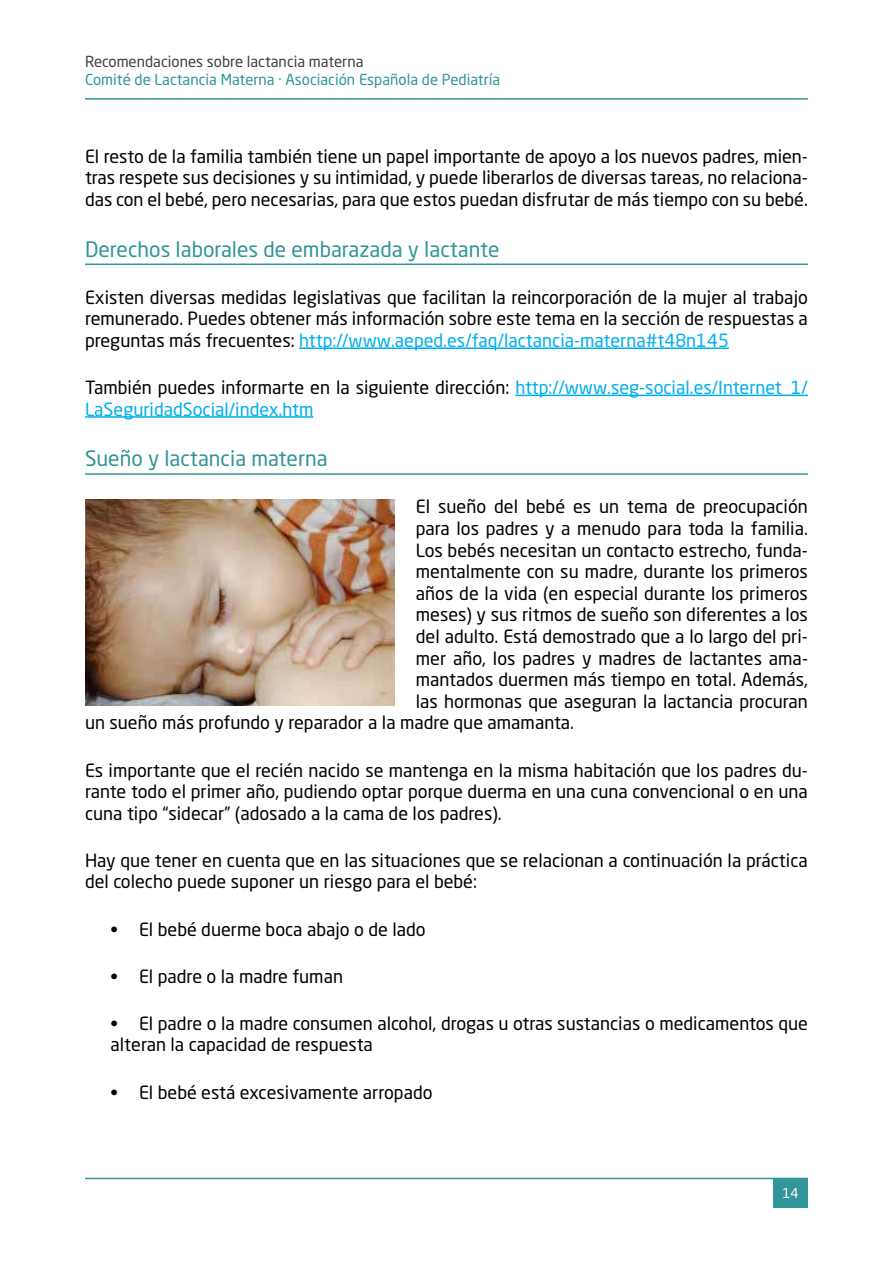
<style>
.page{position:relative;width:893px;height:1263px;background:#fff}
.page>*{position:absolute;margin:0;border:0;box-sizing:border-box;transform-origin:0 0}
.t1{font:21px "Neo Sans Std";color:#32959a}
.t2{font:18px/21.6px "Neo Sans Std";color:#000;text-align:justify}
.t3{font:18px/21.6px "Neo Sans Std";color:#00aeef}
.t4{font:15px "Neo Sans Std";color:#32959a}
.t5{font:15px "Neo Sans Std";color:#414042}
.t6{font:13.5px "Neo Sans Std";color:#fff}
.s1{color:#00aeef}
.s2{color:#000}
</style>
<div class="page">
<hr style="left:85px;top:1178px;width:723px;height:1px;background:#32959a">
<div style="left:773px;top:1178px;width:35px;height:30px;background:#32959a"></div>
<hr style="left:85px;top:98px;width:723px;height:2px;background:#32959a">
<hr style="left:85px;top:264px;width:723px;height:1px;background:#32959a">
<hr style="left:299px;top:347px;width:430px;height:2px;background:#00aeef">
<hr style="left:515px;top:395px;width:293px;height:1px;background:#00aeef">
<hr style="left:85px;top:416px;width:228px;height:2px;background:#00aeef">
<hr style="left:85px;top:473px;width:723px;height:2px;background:#32959a">
<img style="left:85px;top:500px;width:310px;height:206px">
<p class="t5" style="left:85px;top:52px;width:280px">Recomendaciones sobre lactancia materna</p>
<p class="t4" style="left:85px;top:70px;width:417px">Comité de Lactancia Materna · Asociación Española de Pediatría</p>
<p class="t2" style="left:85px;top:145px;width:724px">El resto de la familia también tiene un papel importante de apoyo a los nuevos padres, mien&shy;tras respete sus decisiones y su intimidad, y puede liberarlos de diversas tareas, no relaciona&shy;das con el bebé, pero necesarias, para que estos puedan disfrutar de más tiempo con su bebé.</p>
<p class="t1" style="left:85px;top:236px;width:416px">Derechos laborales de embarazada y lactante</p>
<p class="t2" style="left:85px;top:286px;width:724px">Existen diversas medidas legislativas que facilitan la reincorporación de la mujer al trabajo remunerado. Puedes obtener más información sobre este tema en la sección de respuestas a preguntas más frecuentes: <span class="s1">http://www.aeped.es/faq/lactancia-materna#t48n145</span></p>
<p class="t3" style="left:85px;top:376px;width:724px"><span class="s2">También puedes informarte en la siguiente dirección:</span> http://www.seg-social.es/Internet_1/<br>LaSeguridadSocial/index.htm</p>
<p class="t1" style="left:85px;top:446px;width:244px">Sueño y lactancia materna</p>
<p class="t2" style="left:416px;top:496px;width:394px">El sueño del bebé es un tema de preocupación</p>
<p class="t2" style="left:416px;top:517px;width:393px">para los padres y a menudo para toda la familia.</p>
<p class="t2" style="left:416px;top:539px;width:394px">Los bebés necesitan un contacto estrecho, funda-</p>
<p class="t2" style="left:416px;top:560px;width:394px">mentalmente con su madre, durante los primeros</p>
<p class="t2" style="left:416px;top:582px;width:394px">años de la vida (en especial durante los primeros</p>
<p class="t2" style="left:416px;top:604px;width:394px">meses) y sus ritmos de sueño son diferentes a los</p>
<p class="t2" style="left:416px;top:625px;width:394px">del adulto. Está demostrado que a lo largo del pri-</p>
<p class="t2" style="left:416px;top:647px;width:394px">mer año, los padres y madres de lactantes ama-</p>
<p class="t2" style="left:416px;top:668px;width:394px">mantados duermen más tiempo en total. Además,</p>
<p class="t2" style="left:416px;top:690px;width:394px">las hormonas que aseguran la lactancia procuran</p>
<p class="t2" style="left:85px;top:712px;width:491px">un sueño más profundo y reparador a la madre que amamanta.</p>
<p class="t2" style="left:85px;top:759px;width:724px">Es importante que el recién nacido se mantenga en la misma habitación que los padres du&shy;rante todo el primer año, pudiendo optar porque duerma en una cuna convencional o en una cuna tipo “sidecar” (adosado a la cama de los padres).</p>
<p class="t2" style="left:85px;top:849px;width:724px">Hay que tener en cuenta que en las situaciones que se relacionan a continuación la práctica del colecho puede suponer un riesgo para el bebé:</p>
<p class="t2" style="left:111px;top:918px;width:317px">• El bebé duerme boca abajo o de lado</p>
<p class="t2" style="left:111px;top:965px;width:234px">• El padre o la madre fuman</p>
<p class="t2" style="left:111px;top:1012px;width:699px">• El padre o la madre consumen alcohol, drogas u otras sustancias o medicamentos que alteran la capacidad de respuesta</p>
<p class="t2" style="left:111px;top:1081px;width:323px">• El bebé está excesivamente arropado</p>
<p class="t6" style="left:782px;top:1184px;width:18px">14</p>
</div>
